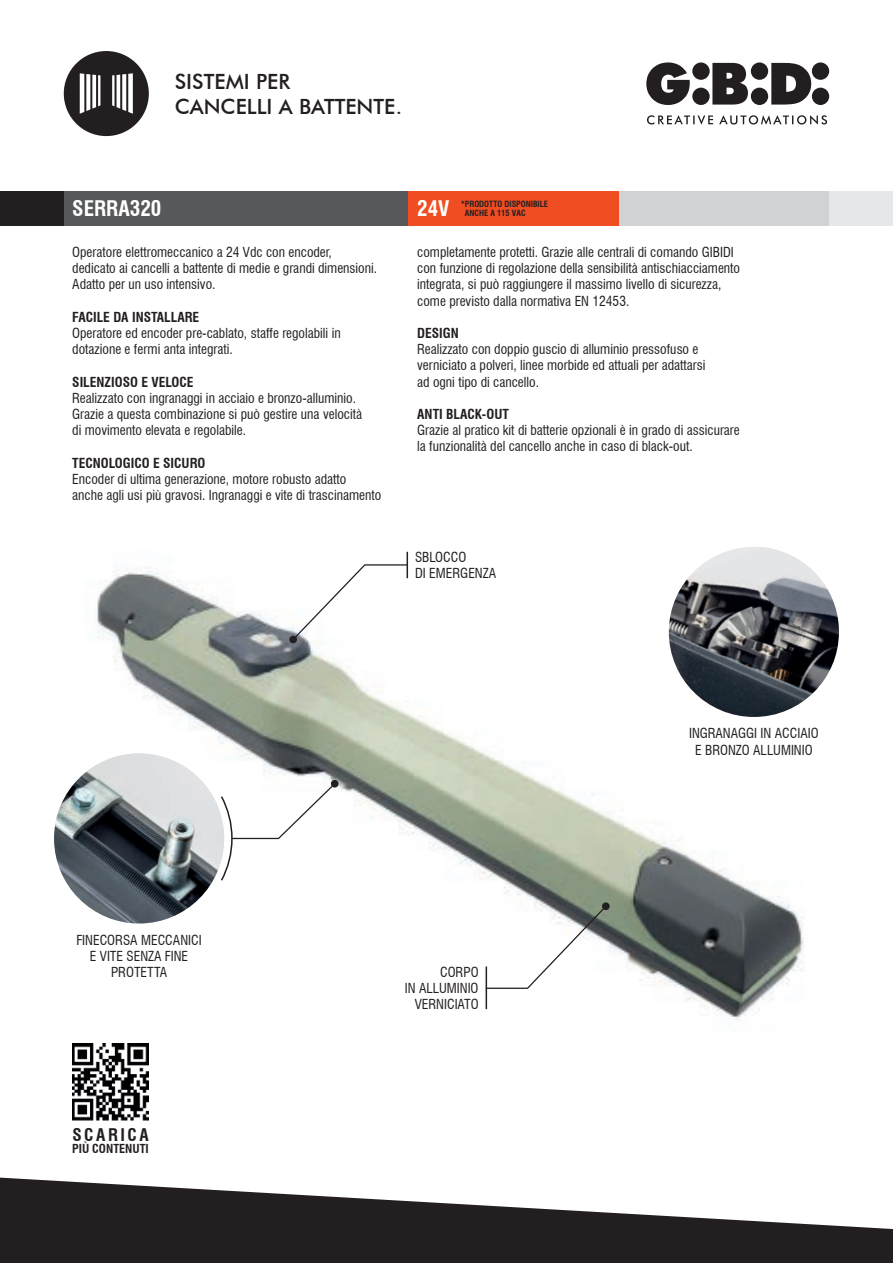
<style>
.page{position:relative;width:893px;height:1263px;background:#fff}
.page>*{position:absolute;margin:0;border:0;box-sizing:border-box;transform-origin:0 0}
.t1{font:500 21px/25.2px "Futura BT";color:#231f20}
.t2{font:700 condensed 21px "Swiss 721 BT";color:#fff}
.t3{font:700 condensed 17.1px "Swiss 721 BT";letter-spacing:.15em;color:#231f20}
.t4{font:condensed 13.5px/16.2px "Swiss 721 BT";color:#231f20}
.t5{font:700 condensed 13.5px "Swiss 721 BT";color:#231f20}
.t6{font:700 condensed 12.15px "Swiss 721 BT";color:#231f20}
.t7{font:700 condensed 8.4px/9px "Swiss 721 BT";color:#231f20}
</style>
<div class="page">
<svg style="left:0;top:1177px;width:893px;height:86px;fill:#231f20"></svg>
<div style="left:64px;top:191px;width:829px;height:34px;background:#e6e7e9"></div>
<div style="left:0;top:191px;width:64px;height:34px;background:#231f20"></div>
<svg style="left:646px;top:62px;width:183px;height:63px"></svg>
<div style="left:64px;top:51px;width:85px;height:85px;background:#231f20;border-radius:50%"></div>
<svg style="left:80px;top:73px;width:53px;height:41px"></svg>
<div style="left:64px;top:191px;width:344px;height:34px;background:#57585a"></div>
<div style="left:619px;top:191px;width:210px;height:34px;background:#d1d2d4"></div>
<div style="left:408px;top:191px;width:211px;height:34px;background:#f04d22"></div>
<img style="left:72px;top:1044px;width:77px;height:76px">
<img style="left:84px;top:547px;width:742px;height:473px">
<svg style="left:484px;top:904px;width:124px;height:85px"></svg>
<div style="left:602px;top:902px;width:8px;height:8px;background:#231f20;border-radius:50%"></div>
<hr style="left:486px;top:966px;width:1px;height:43px;background:#231f20">
<div style="left:289px;top:636px;width:8px;height:7px;background:#231f20;border-radius:50%"></div>
<svg style="left:291px;top:552px;width:117px;height:89px"></svg>
<img style="left:54px;top:753px;width:170px;height:170px;border-radius:85px">
<div style="left:331px;top:780px;width:8px;height:7px;background:#231f20;border-radius:50%"></div>
<svg style="left:219px;top:782px;width:117px;height:100px"></svg>
<svg style="left:669px;top:547px;width:170px;height:170px;background:#5e6167"></svg>
<img style="left:669px;top:576px;width:20px;height:52px">
<h1 class="t1" style="left:175px;top:69px;width:229px">SISTEMI PER<br>CANCELLI A BATTENTE.</h1>
<h1 class="t2" style="left:72px;top:196px;width:91px">SERRA320</h1>
<h1 class="t2" style="left:417px;top:196px;width:34px">24V</h1>
<p class="t7" style="left:465px;top:199px;width:85px;text-indent:-4px">* PRODOTTO DISPONIBILE<br>ANCHE A 115 VAC</p>
<p class="t4" style="left:72px;top:244px;width:306px">Operatore elettromeccanico a 24 Vdc con encoder, dedicato ai cancelli a battente di medie e grandi dimensioni.<br>Adatto per un uso intensivo.</p>
<p class="t5" style="left:72px;top:309px;width:129px">FACILE DA INSTALLARE</p>
<p class="t4" style="left:72px;top:325px;width:270px">Operatore ed encoder pre-cablato, staffe regolabili in dotazione e fermi anta integrati.</p>
<p class="t5" style="left:72px;top:373px;width:123px">SILENZIOSO E VELOCE</p>
<p class="t4" style="left:72px;top:390px;width:291px">Realizzato con ingranaggi in acciaio e bronzo-alluminio.<br>Grazie a questa combinazione si può gestire una velocità di movimento elevata e regolabile.</p>
<p class="t5" style="left:72px;top:454px;width:135px">TECNOLOGICO E SICURO</p>
<p class="t4" style="left:72px;top:471px;width:311px">Encoder di ultima generazione, motore robusto adatto<br>anche agli usi più gravosi. Ingranaggi e vite di trascinamento</p>
<p class="t4" style="left:417px;top:244px;width:324px">completamente protetti. Grazie alle centrali di comando GIBIDI con funzione di regolazione della sensibilità antischiacciamento integrata, si può raggiungere il massimo livello di sicurezza, come previsto dalla normativa EN 12453.</p>
<p class="t5" style="left:417px;top:325px;width:43px">DESIGN</p>
<p class="t4" style="left:417px;top:341px;width:290px">Realizzato con doppio guscio di alluminio pressofuso e verniciato a polveri, linee morbide ed attuali per adattarsi ad ogni tipo di cancello.</p>
<p class="t5" style="left:417px;top:406px;width:93px">ANTI BLACK-OUT</p>
<p class="t4" style="left:417px;top:422px;width:324px">Grazie al pratico kit di batterie opzionali è in grado di assicurare la funzionalità del cancello anche in caso di black-out.</p>
<p class="t4" style="left:415px;top:549px;width:83px">SBLOCCO<br>DI EMERGENZA</p>
<p class="t4" style="left:689px;top:725px;width:131px;text-align:center">INGRANAGGI IN ACCIAIO<br>E BRONZO ALLUMINIO</p>
<p class="t4" style="left:76px;top:932px;width:127px;text-align:center">FINECORSA MECCANICI<br>E VITE SENZA FINE<br>PROTETTA</p>
<p class="t3" style="left:72px;top:1124px;width:78px">SCARICA</p>
<p class="t6" style="left:72px;top:1141px;width:78px">PIÙ CONTENUTI</p>
<p class="t4" style="left:405px;top:964px;width:75px;text-align:right">CORPO<br>IN ALLUMINIO<br>VERNICIATO</p>
</div>
